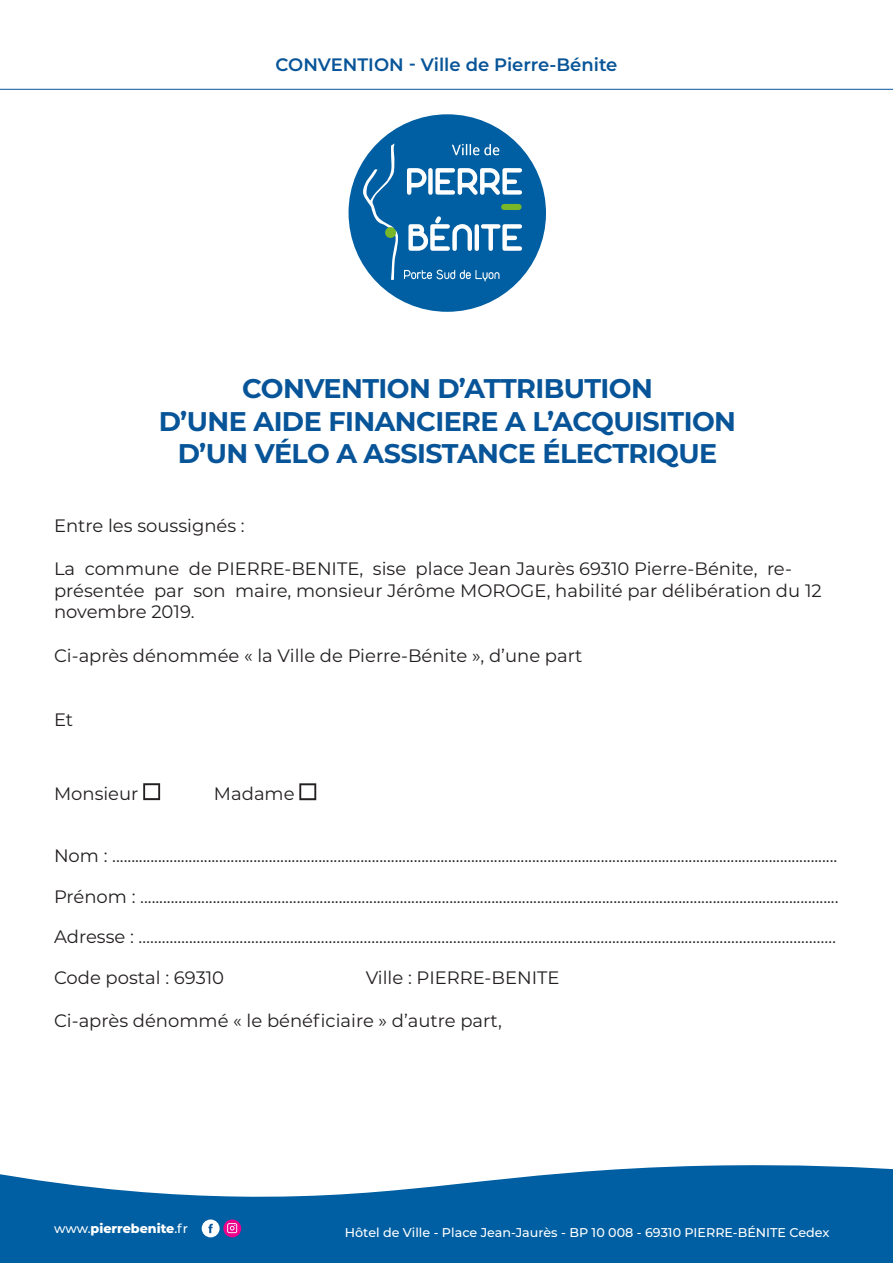
<style>
.page{position:relative;width:893px;height:1263px;background:#fff}
.page>*{position:absolute;margin:0;border:0;box-sizing:border-box;transform-origin:0 0}
.t1{font:700 27px "Montserrat";letter-spacing:-.02em;color:#075498}
.t2{font:18px/21.6px "Montserrat";color:#231f20}
.t3{font:600 18px "Montserrat";color:#075498}
.t4{font:500 12.75px "Montserrat";color:#fff}
.t5{font:800 12.75px "Montserrat";color:#fff}
.s1{font-weight:500}
</style>
<div class="page">
<hr style="left:0;top:89px;width:893px;height:1px;background:#075498">
<svg style="left:348px;top:114px;width:198px;height:198px"></svg>
<svg style="left:143px;top:783px;width:17px;height:17px"></svg>
<svg style="left:299px;top:783px;width:17px;height:17px"></svg>
<svg style="left:0;top:1165px;width:893px;height:98px;fill:#005fa2"></svg>
<div style="left:202px;top:1219px;width:18px;height:18px;background:#fff;border-radius:50%"></div>
<svg style="left:208px;top:1224px;width:5px;height:9px"></svg>
<svg style="left:223px;top:1219px;width:18px;height:18px"></svg>
<svg style="left:227px;top:1223px;width:10px;height:10px"></svg>
<p class="t3" style="left:275px;top:52px;width:344px">CONVENTION - Ville de Pierre-Bénite</p>
<p class="t1" style="left:242px;top:369px;width:412px">CONVENTION D’ATTRIBUTION</p>
<p class="t1" style="left:159px;top:402px;width:579px">D’UNE AIDE FINANCIERE A L’ACQUISITION</p>
<p class="t1" style="left:178px;top:434px;width:541px">D’UN VÉLO A ASSISTANCE ÉLECTRIQUE</p>
<p class="t2" style="left:54px;top:514px;width:192px">Entre les soussignés :</p>
<p class="t2" style="left:54px;top:557px;width:769px">La commune de PIERRE-BENITE, sise place Jean Jaurès 69310 Pierre-Bénite, re&shy;présentée par son maire, monsieur Jérôme MOROGE, habilité par délibération du 12 novembre 2019.</p>
<p class="t2" style="left:54px;top:644px;width:530px">Ci-après dénommée « la Ville de Pierre-Bénite », d’une part</p>
<p class="t2" style="left:54px;top:708px;width:21px">Et</p>
<p class="t2" style="left:54px;top:782px;width:86px">Monsieur</p>
<p class="t2" style="left:214px;top:782px;width:82px">Madame</p>
<p class="t2" style="left:54px;top:844px;width:785px">Nom : ..............................................................................................................................................................................................</p>
<p class="t2" style="left:54px;top:885px;width:786px">Prénom : .......................................................................................................................................................................................</p>
<p class="t2" style="left:54px;top:925px;width:783px">Adresse : …………..………………………………………………………………………………………………...................…………………………………</p>
<p class="t2" style="left:54px;top:966px;width:172px">Code postal : 69310</p>
<p class="t2" style="left:366px;top:966px;width:195px">Ville : PIERRE-BENITE</p>
<p class="t2" style="left:54px;top:1009px;width:449px">Ci-après dénommé « le bénéficiaire » d’autre part,</p>
<p class="t5" style="left:54px;top:1219px;width:135px"><span class="s1">www.</span>pierrebenite<span class="s1">.fr</span></p>
<p class="t4" style="left:345px;top:1223px;width:486px">Hôtel de Ville - Place Jean-Jaurès - BP 10 008 - 69310 PIERRE-BÉNITE Cedex</p>
</div>
